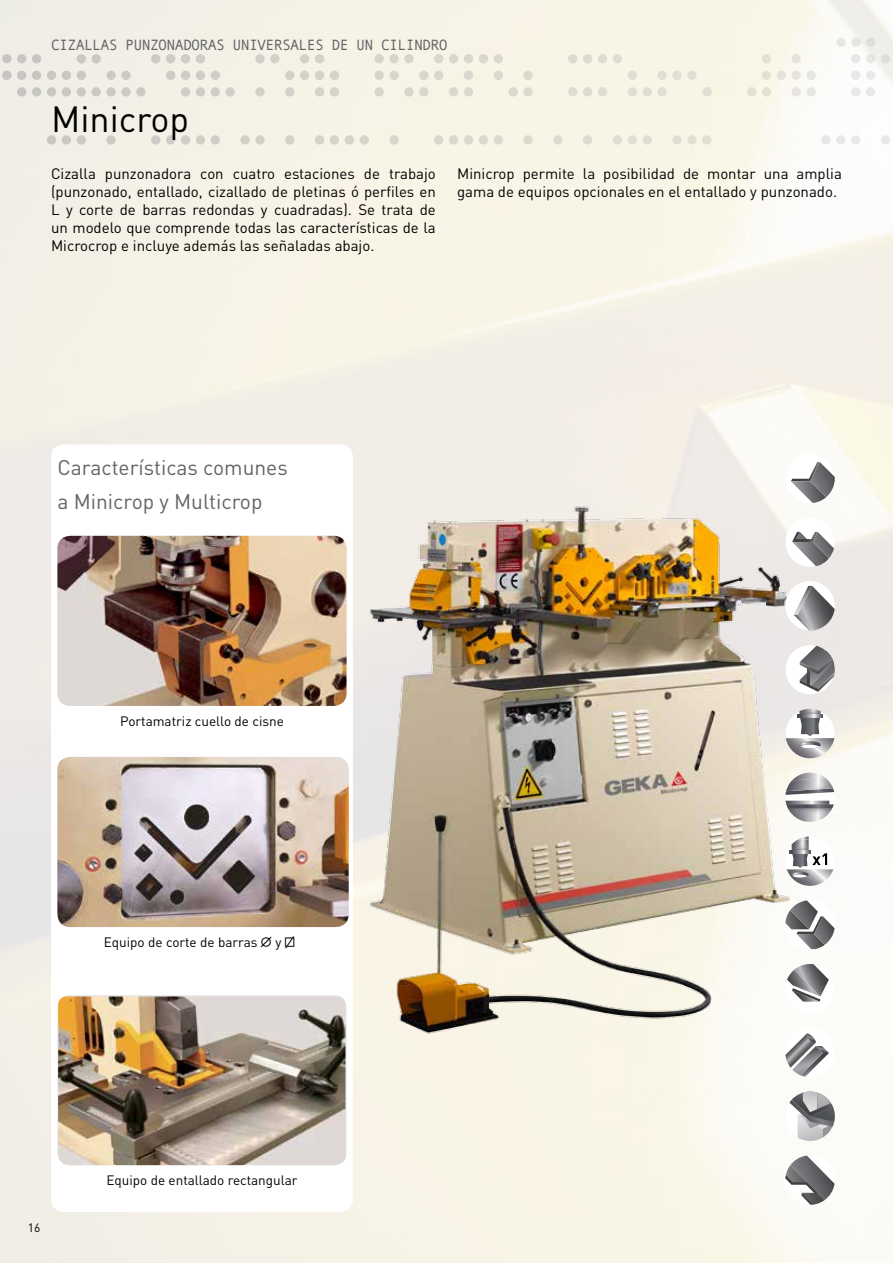
<style>
.page{position:relative;width:893px;height:1263px;background:#fff}
.page>*{position:absolute;margin:0;border:0;box-sizing:border-box;transform-origin:0 0}
.t1{font:36px "DIN Pro";color:#000}
.t2{font:21px/33.8px "DIN Pro";color:#636466}
.t3{font:15px/18px "DIN Pro";color:#000;text-align:justify}
.t4{font:15px "Andale Mono";letter-spacing:-.05em;color:#636466}
.t5{font:13.5px "DIN Pro";color:#000}
.t6{font:12px "DIN Pro";color:#000}
.s1{font-family:"GEKA"}
</style>
<div class="page">
<img style="left:0;top:0;width:893px;height:1263px">
<img style="left:353px;top:459px;width:451px;height:593px">
<div style="left:51px;top:444px;width:302px;height:768px;background:#fff;border-radius:13px"></div>
<img style="left:57px;top:536px;width:290px;height:170px">
<img style="left:57px;top:757px;width:292px;height:170px">
<img style="left:58px;top:996px;width:287px;height:169px">
<svg style="left:785px;top:1155px;width:49px;height:50px"></svg>
<div style="left:785px;top:454px;width:50px;height:49px;background:#fff;border-radius:50%"></div>
<svg style="left:791px;top:462px;width:44px;height:41px"></svg>
<div style="left:785px;top:773px;width:50px;height:49px;background:#fff;border-radius:50%"></div>
<svg style="left:792px;top:773px;width:34px;height:5px"></svg>
<svg style="left:785px;top:788px;width:49px;height:7px"></svg>
<img style="left:788px;top:808px;width:44px;height:13px">
<svg style="left:785px;top:801px;width:49px;height:7px"></svg>
<img style="left:786px;top:778px;width:47px;height:10px">
<img style="left:786px;top:788px;width:47px;height:3px">
<div style="left:785px;top:1028px;width:50px;height:49px;background:#fff;border-radius:50%"></div>
<svg style="left:785px;top:1033px;width:44px;height:44px"></svg>
<div style="left:785px;top:964px;width:50px;height:49px;background:#fff;border-radius:50%"></div>
<svg style="left:787px;top:964px;width:42px;height:37px"></svg>
<div style="left:785px;top:581px;width:50px;height:50px;background:#fff;border-radius:50%"></div>
<svg style="left:794px;top:586px;width:41px;height:45px"></svg>
<div style="left:785px;top:645px;width:50px;height:49px;background:#fff;border-radius:50%"></div>
<svg style="left:800px;top:646px;width:35px;height:46px"></svg>
<div style="left:785px;top:1091px;width:50px;height:50px;background:#fff;border-radius:50%"></div>
<svg style="left:789px;top:1091px;width:46px;height:50px"></svg>
<div style="left:785px;top:836px;width:50px;height:50px;background:#fff;border-radius:50%"></div>
<svg style="left:798px;top:836px;width:11px;height:3px"></svg>
<img style="left:792px;top:839px;width:17px;height:11px">
<svg style="left:787px;top:850px;width:46px;height:36px"></svg>
<img style="left:799px;top:709px;width:22px;height:5px">
<svg style="left:786px;top:714px;width:48px;height:44px"></svg>
<div style="left:785px;top:517px;width:50px;height:50px;background:#fff;border-radius:50%"></div>
<svg style="left:792px;top:532px;width:42px;height:34px"></svg>
<svg style="left:785px;top:900px;width:49px;height:49px"></svg>
<p class="t4" style="left:51px;top:35px;width:398px">CIZALLAS PUNZONADORAS UNIVERSALES DE UN CILINDRO</p>
<h1 class="t1" style="left:51px;top:94px;width:140px">Minicrop</h1>
<p class="t3" style="left:51px;top:164px;width:386px">Cizalla punzonadora con cuatro estaciones de trabajo (punzonado, entallado, cizallado de pletinas ó perfiles en L y corte de barras redondas y cuadradas). Se trata de un modelo que comprende todas las características de la Microcrop e incluye además las señaladas abajo.</p>
<p class="t3" style="left:457px;top:164px;width:386px">Minicrop permite la posibilidad de montar una amplia gama de equipos opcionales en el entallado y punzonado.</p>
<h2 class="t2" style="left:57px;top:450px;width:232px">Características comunes a Minicrop y Multicrop</h2>
<p class="t5" style="left:120px;top:712px;width:165px">Portamatriz cuello de cisne</p>
<p class="t5" style="left:104px;top:933px;width:193px">Equipo de corte de barras <span class="s1">B</span> y <span class="s1">A</span></p>
<p class="t6" style="left:28px;top:1219px;width:14px">16</p>
<p class="t5" style="left:106px;top:1171px;width:193px">Equipo de entallado rectangular</p>
</div>
